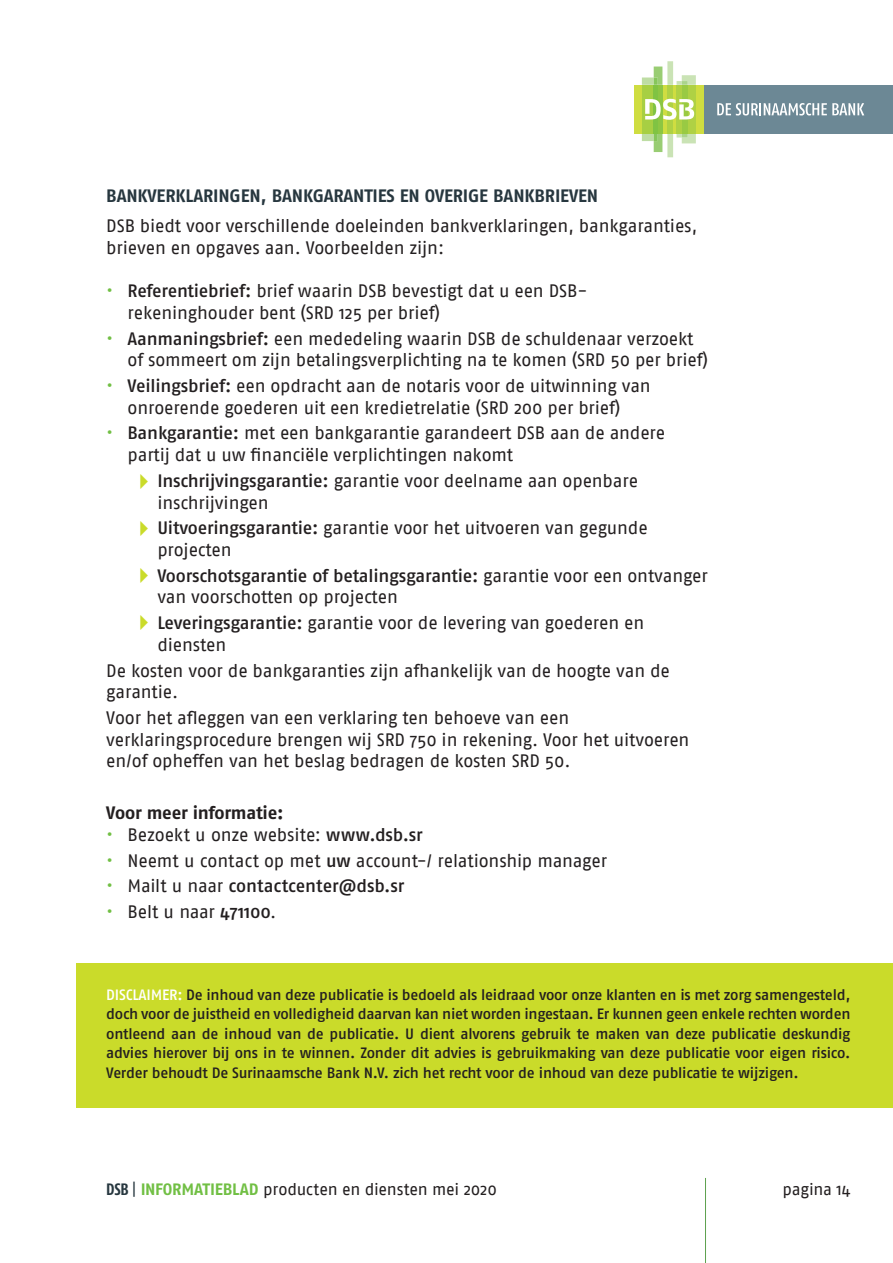
<style>
.page{position:relative;width:893px;height:1263px;background:#fff}
.page>*{position:absolute;margin:0;border:0;box-sizing:border-box;transform-origin:0 0}
.t1{font:24px/47px "Webdings";color:#cadb2a;text-align:justify}
.t2{font:18px/21.6px "Fago No";letter-spacing:-.01em;color:#231f20}
.t3{font:18px "Fago No Bold TF";letter-spacing:-.01em;color:#27373f}
.t4{font:500 18px "Fago No";letter-spacing:-.005em;color:#231f20}
.t5{font:18px "Fago No Bold TF";letter-spacing:-.015em;color:#231f20}
.t6{font:16.5px "Fago No";letter-spacing:-.02em;color:#231f20}
.t7{font:500 15px/19.5px "Fago No";letter-spacing:-.02em;color:#231f20;text-align:justify}
.s1{color:#71bf44}
.s2{font-weight:500}
.s3{font-weight:400;color:#71bf44}
.s4{font-weight:400}
.s5{color:#fff}
.s6{font-family:"Fago Co";font-weight:700;color:#27373f}
.s7{font-family:"Fago Co Tf";color:#27373f}
.s8{font-family:"Fago No Bold TF";color:#71bf44}
</style>
<div class="page">
<div style="left:635px;top:85px;width:69px;height:49px;background:#cfdd41"></div>
<div style="left:704px;top:85px;width:189px;height:49px;background:#6c8895"></div>
<svg style="left:717px;top:103px;width:147px;height:13px"></svg>
<svg style="left:642px;top:61px;width:54px;height:96px"></svg>
<hr style="left:705px;top:1178px;width:1px;height:85px;background:#5da14f">
<div style="left:77px;top:963px;width:816px;height:145px;background:#cadb2a"></div>
<p class="t3" style="left:106px;top:185px;width:493px">BANKVERKLARINGEN, BANKGARANTIES EN OVERIGE BANKBRIEVEN</p>
<p class="t2" style="left:106px;top:215px;width:593px">DSB biedt voor verschillende doeleinden bankverklaringen, bankgaranties, brieven en opgaves aan. Voorbeelden zijn:</p>
<p class="t2" style="left:128px;top:280px;width:461px;text-indent:-21px"><span class="s1">•</span> <span class="s2">Referentiebrief:</span> brief waarin DSB bevestigt dat u een DSB&shy;rekeninghouder bent (SRD 125 per brief)</p>
<p class="t2" style="left:128px;top:327px;width:582px;text-indent:-21px"><span class="s1">•</span> <span class="s2">Aanmaningsbrief:</span> een mededeling waarin DSB de schuldenaar verzoekt of sommeert om zijn betalingsverplichting na te komen (SRD 50 per brief)</p>
<p class="t2" style="left:106px;top:375px;width:546px;text-align:center"><span class="s1">•</span> <span class="s2">Veilingsbrief:</span> een opdracht aan de notaris voor de uitwinning van onroerende goederen uit een kredietrelatie (SRD 200 per brief)</p>
<p class="t2" style="left:128px;top:422px;width:539px;text-indent:-21px"><span class="s1">•</span> <span class="s2">Bankgarantie:</span> met een bankgarantie garandeert DSB aan de andere partij dat u uw financiële verplichtingen nakomt</p>
<p class="t2" style="left:157px;top:470px;width:482px"><span class="s2">Inschrijvingsgarantie:</span> garantie voor deelname aan openbare inschrijvingen</p>
<p class="t2" style="left:157px;top:517px;width:492px"><span class="s2">Uitvoeringsgarantie:</span> garantie voor het uitvoeren van gegunde projecten</p>
<p class="t2" style="left:157px;top:565px;width:552px"><span class="s2">Voorschotsgarantie of betalingsgarantie:</span> garantie voor een ontvanger van voorschotten op projecten</p>
<p class="t2" style="left:157px;top:612px;width:489px"><span class="s2">Leveringsgarantie:</span> garantie voor de levering van goederen en diensten</p>
<p class="t2" style="left:106px;top:659px;width:565px">De kosten voor de bankgaranties zijn afhankelijk van de hoogte van de garantie.</p>
<p class="t2" style="left:106px;top:707px;width:585px">Voor het afleggen van een verklaring ten behoeve van een verklaringsprocedure brengen wij SRD 750 in rekening. Voor het uitvoeren en/of opheffen van het beslag bedragen de kosten SRD 50.</p>
<p class="t5" style="left:106px;top:802px;width:179px">Voor meer informatie:</p>
<p class="t2" style="left:106px;top:823px;width:318px"><span class="s1">•</span> Bezoekt u onze website: <span class="s2">www.dsb.sr</span></p>
<p class="t2" style="left:106px;top:849px;width:502px"><span class="s1">•</span> Neemt u contact op met <span class="s2">uw</span> account-/ relationship manager</p>
<p class="t4" style="left:106px;top:876px;width:299px"><span class="s3">•</span> <span class="s4">Mailt u naar</span> contactcenter@dsb.sr</p>
<p class="t2" style="left:106px;top:901px;width:172px"><span class="s1">•</span> Belt u naar <span class="s2">471100</span>.</p>
<h1 class="t1" style="left:131px;top:459px;width:25px">✔ ✔ ✔ ✔</h1>
<p class="t7" style="left:106px;top:984px;width:746px"><span class="s5">DISCLAIMER:</span> De inhoud van deze publicatie is bedoeld als leidraad voor onze klanten en is met zorg samengesteld, doch voor de juistheid en volledigheid daarvan kan niet worden ingestaan. Er kunnen geen enkele rechten worden ontleend aan de inhoud van de publicatie. U dient alvorens gebruik te maken van deze publicatie deskundig advies hierover bij ons in te winnen. Zonder dit advies is gebruikmaking van deze publicatie voor eigen risico.<br>Verder behoudt De Surinaamsche Bank N.V. zich het recht voor de inhoud van deze publicatie te wijzigen.</p>
<p class="t6" style="left:106px;top:1180px;width:392px"><span class="s6">DSB</span> <span class="s7">|</span> <span class="s8">INFORMATIEBLAD</span> producten en diensten mei 2020</p>
<p class="t6" style="left:783px;top:1180px;width:69px">pagina 14</p>
</div>
